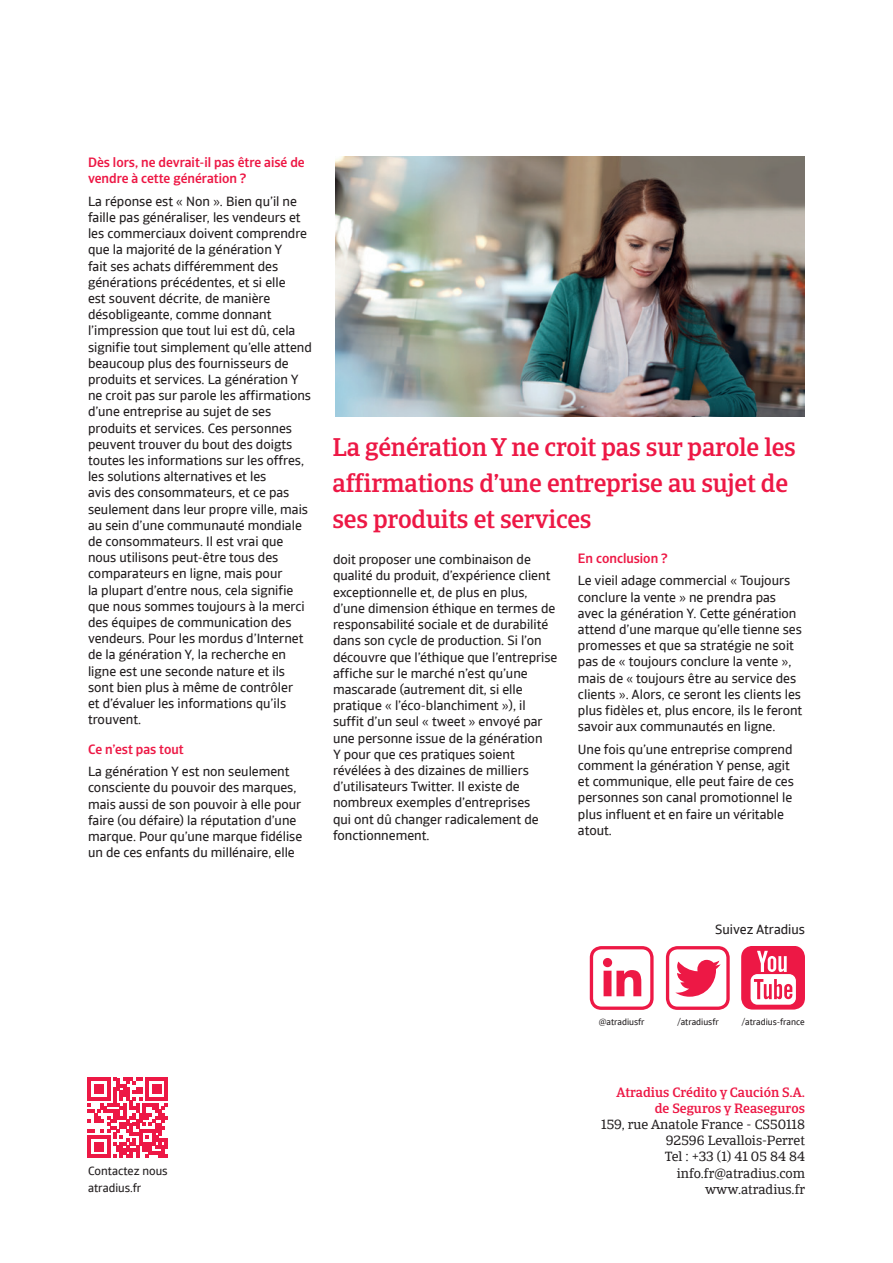
<style>
.page{position:relative;width:893px;height:1263px;background:#fff}
.page>*{position:absolute;margin:0;border:0;box-sizing:border-box;transform-origin:0 0}
.t1{font:500 25.5px/36px "Catalana";letter-spacing:-.01em;color:#ed1845}
.t2{font:13.5px/16.2px "Catalana Sans";color:#231f20}
.t3{font:13.5px/16.2px "Catalana";color:#231f20;text-align:right}
.t4{font:500 13.5px/16.5px "Catalana Sans";color:#ed1845}
.t5{font:500 13.5px/16.2px "Catalana";color:#ed1845;text-align:right}
.t6{font:12px/16.5px "Catalana Sans";color:#231f20}
.t7{font:9px "Catalana Sans";color:#231f20}
</style>
<div class="page">
<svg style="left:666px;top:946px;width:64px;height:64px"></svg>
<svg style="left:590px;top:946px;width:64px;height:64px"></svg>
<svg style="left:741px;top:946px;width:64px;height:63px"></svg>
<svg style="left:88px;top:1078px;width:80px;height:80px"></svg>
<img style="left:335px;top:157px;width:470px;height:260px">
<p class="t4" style="left:88px;top:154px;width:218px">Dès lors, ne devrait-il pas être aisé de vendre à cette génération ?</p>
<p class="t2" style="left:88px;top:193px;width:225px">La réponse est « Non ». Bien qu’il ne faille pas généraliser, les vendeurs et les commerciaux doivent comprendre que la majorité de la génération Y<br>fait ses achats différemment des générations précédentes, et si elle<br>est souvent décrite, de manière désobligeante, comme donnant l’impression que tout lui est dû, cela signifie tout simplement qu’elle attend beaucoup plus des fournisseurs de produits et services. La génération Y ne croit pas sur parole les affirmations d’une entreprise au sujet de ses produits et services. Ces personnes peuvent trouver du bout des doigts toutes les informations sur les offres, les solutions alternatives et les<br>avis des consommateurs, et ce pas seulement dans leur propre ville, mais au sein d’une communauté mondiale de consommateurs. Il est vrai que nous utilisons peut-être tous des comparateurs en ligne, mais pour<br>la plupart d’entre nous, cela signifie que nous sommes toujours à la merci des équipes de communication des vendeurs. Pour les mordus d’Internet de la génération Y, la recherche en ligne est une seconde nature et ils sont bien plus à même de contrôler<br>et d’évaluer les informations qu’ils trouvent.</p>
<p class="t4" style="left:88px;top:741px;width:97px">Ce n’est pas tout</p>
<p class="t2" style="left:88px;top:763px;width:216px">La génération Y est non seulement consciente du pouvoir des marques, mais aussi de son pouvoir à elle pour faire (ou défaire) la réputation d’une marque. Pour qu’une marque fidélise un de ces enfants du millénaire, elle</p>
<h1 class="t1" style="left:333px;top:430px;width:465px">La génération Y ne croit pas sur parole les affirmations d’une entreprise au sujet de ses produits et services</h1>
<p class="t2" style="left:333px;top:552px;width:226px">doit proposer une combinaison de qualité du produit, d’expérience client exceptionnelle et, de plus en plus, d’une dimension éthique en termes de responsabilité sociale et de durabilité dans son cycle de production. Si l’on découvre que l’éthique que l’entreprise affiche sur le marché n’est qu’une mascarade (autrement dit, si elle pratique « l’éco-blanchiment »), il suffit d’un seul « tweet » envoyé par une personne issue de la génération<br>Y pour que ces pratiques soient révélées à des dizaines de milliers d’utilisateurs Twitter. Il existe de nombreux exemples d’entreprises<br>qui ont dû changer radicalement de fonctionnement.</p>
<p class="t4" style="left:578px;top:550px;width:91px">En conclusion ?</p>
<p class="t2" style="left:578px;top:573px;width:226px">Le vieil adage commercial « Toujours conclure la vente » ne prendra pas avec la génération Y. Cette génération attend d’une marque qu’elle tienne ses promesses et que sa stratégie ne soit pas de « toujours conclure la vente », mais de « toujours être au service des clients ». Alors, ce seront les clients les plus fidèles et, plus encore, ils le feront savoir aux communautés en ligne.</p>
<p class="t2" style="left:578px;top:741px;width:217px">Une fois qu’une entreprise comprend comment la génération Y pense, agit et communique, elle peut faire de ces personnes son canal promotionnel le plus influent et en faire un véritable atout.</p>
<p class="t2" style="left:715px;top:922px;width:91px">Suivez Atradius</p>
<p class="t6" style="left:88px;top:1163px;width:81px">Contactez nous atradius.fr</p>
<p class="t7" style="left:599px;top:1016px;width:47px">@atradiusfr</p>
<p class="t7" style="left:677px;top:1016px;width:43px">/atradiusfr</p>
<p class="t7" style="left:742px;top:1016px;width:65px">/atradius-france</p>
<p class="t5" style="left:616px;top:1084px;width:190px">Atradius Crédito y Caución S.A. de Seguros y Reaseguros</p>
<p class="t3" style="left:601px;top:1116px;width:205px">159, rue Anatole France - CS50118<br>92596 Levallois-Perret<br>Tel : +33 (1) 41 05 84 84 info.fr@atradius.com www.atradius.fr</p>
</div>
